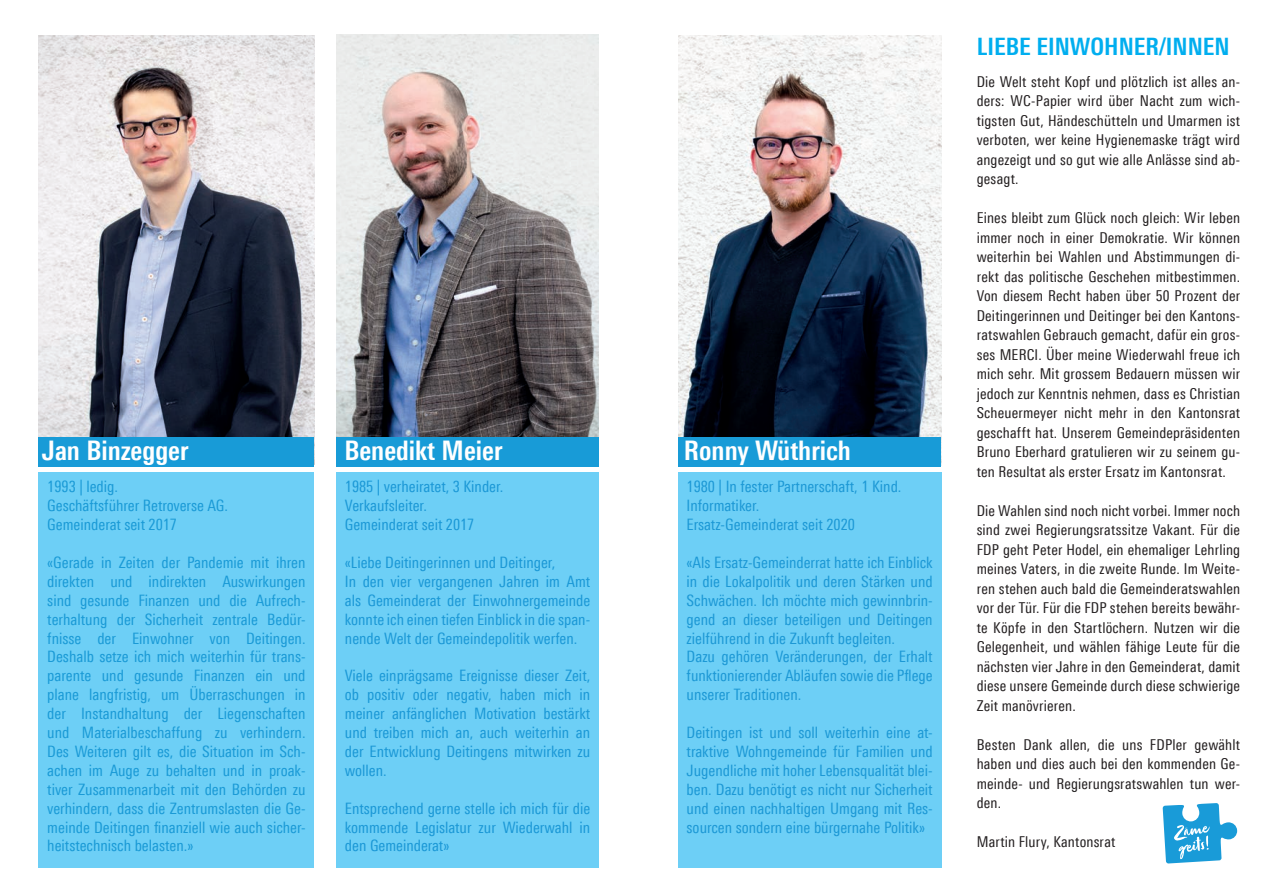
<style>
.page{position:relative;width:1263px;height:893px;background:#fff}
.page>*{position:absolute;margin:0;border:0;box-sizing:border-box;transform-origin:0 0}
.t1{font:700 27px "Linotype Univers 620 Cn";color:#fff}
.t2{font:700 24px "Linotype Univers 620 Cn";color:#00aeef}
.t3{font:15.75px/18.9px "Linotype Univers 420 Cn";color:#1a9ad6}
.t4{font:15.75px/18.9px "Linotype Univers 420 Cn";color:#1c98d5}
.t5{font:15.75px/18.9px "Linotype Univers 420 Cn";color:#1b98d6}
.t6{font:15px/19.5px "Linotype Univers 420 Cn";letter-spacing:.01em;color:#231f20;text-align:justify}
.s1{color:#1b98d6}
</style>
<div class="page">
<img style="left:39px;top:36px;width:275px;height:401px">
<img style="left:336px;top:35px;width:262px;height:402px">
<img style="left:678px;top:36px;width:263px;height:401px">
<svg style="left:1163px;top:803px;width:74px;height:60px"></svg>
<div style="left:39px;top:472px;width:275px;height:396px;background:#6dcff6"></div>
<div style="left:336px;top:472px;width:263px;height:396px;background:#6dcff6"></div>
<div style="left:678px;top:472px;width:263px;height:396px;background:#6dcff6"></div>
<div style="left:39px;top:437px;width:275px;height:30px;background:#189bd7"></div>
<div style="left:336px;top:437px;width:262px;height:30px;background:#189bd7"></div>
<div style="left:678px;top:437px;width:263px;height:30px;background:#189bd7"></div>
<h1 class="t1" style="left:42px;top:434px;width:148px">Jan Binzegger</h1>
<h1 class="t1" style="left:344px;top:434px;width:160px">Benedikt Meier</h1>
<h1 class="t1" style="left:684px;top:434px;width:169px">Ronny Wüthrich</h1>
<p class="t3" style="left:47px;top:477px;width:182px">1993 | ledig.<br>Geschäftsführer Retroverse AG.<br>Gemeinderat seit 2017</p>
<p class="t3" style="left:47px;top:553px;width:260px;text-align:justify">«Gerade in Zeiten der Pandemie mit ihren direkten und indirekten Auswirkungen sind gesunde Finanzen und die Aufrech&shy;terhaltung der Sicherheit zentrale Bedür&shy;fnisse der Einwohner von Deitingen.<br>Deshalb setze ich mich weiterhin für trans&shy;parente und gesunde Finanzen ein und plane langfristig, um Überraschungen in der Instandhaltung der Liegenschaften und Materialbeschaffung zu verhindern.<br>Des Weiteren gilt es, die Situation im Sch&shy;achen im Auge zu behalten und in proak&shy;tiver Zusammenarbeit mit den Behörden zu verhindern, dass die Zentrumslasten die Ge&shy;meinde Deitingen finanziell wie auch sicher&shy;heitstechnisch belasten.»</p>
<p class="t5" style="left:345px;top:477px;width:160px">1985 | verheiratet, 3 Kinder.<br>Verkaufsleiter.<br>Gemeinderat seit 2017</p>
<p class="t5" style="left:345px;top:553px;width:247px">«Liebe Deitingerinnen und Deitinger,<br>In den vier vergangenen Jahren im Amt als Gemeinderat der Einwohnergemeinde konnte ich einen tiefen Einblick in die span&shy;nende Welt der Gemeindepolitik werfen.</p>
<p class="t5" style="left:345px;top:666px;width:247px;text-align:justify">Viele einprägsame Ereignisse dieser Zeit, ob positiv oder negativ, haben mich in meiner anfänglichen Motivation bestärkt und treiben mich an, auch weiterhin an der Entwicklung Deitingens mitwirken zu wollen.</p>
<p class="t5" style="left:345px;top:798px;width:247px;text-align:justify">Entsprechend gerne stelle ich mich für die kommende Legislatur zur Wiederwahl in den Gemeinderat»</p>
<p class="t4" style="left:687px;top:477px;width:216px">1980 | In fester Partnerschaft, 1 Kind.<br>Informatiker.<br>Ersatz-Gemeinderat seit 2020</p>
<p class="t4" style="left:687px;top:553px;width:248px">«Als Ersatz-Gemeinderrat hatte ich Einblick in die Lokalpolitik und deren Stärken und Schwächen. Ich möchte mich gewinnbrin&shy;gend an dieser beteiligen und Deitingen zielführend in die Zukunft begleiten.<br>Dazu gehören Veränderungen, der Erhalt funktionierender Abläufen sowie die Pflege unserer Traditionen.</p>
<p class="t4" style="left:687px;top:723px;width:248px;text-align:justify">Deitingen ist und soll weiterhin eine at&shy;traktive Wohngemeinde für Familien und Jugendliche mit hoher Lebensqualität blei&shy;ben. Dazu benötigt es nicht nur Sicherheit und einen nachhaltigen Umgang mit Res&shy;sourcen sondern eine bürgernahe Politik<span class="s1">»</span></p>
<h2 class="t2" style="left:977px;top:32px;width:255px">LIEBE EINWOHNER/INNEN</h2>
<p class="t6" style="left:977px;top:72px;width:265px">Die Welt steht Kopf und plötzlich ist alles an&shy;ders: WC-Papier wird über Nacht zum wich&shy;tigsten Gut, Händeschütteln und Umarmen ist verboten, wer keine Hygienemaske trägt wird angezeigt und so gut wie alle Anlässe sind ab&shy;gesagt.</p>
<p class="t6" style="left:977px;top:208px;width:265px">Eines bleibt zum Glück noch gleich: Wir leben immer noch in einer Demokratie. Wir können weiterhin bei Wahlen und Abstimmungen di&shy;rekt das politische Geschehen mitbestimmen.<br>Von diesem Recht haben über 50 Prozent der Deitingerinnen und Deitinger bei den Kantons&shy;ratswahlen Gebrauch gemacht, dafür ein gros&shy;ses MERCI. Über meine Wiederwahl freue ich mich sehr. Mit grossem Bedauern müssen wir jedoch zur Kenntnis nehmen, dass es Christian Scheuermeyer nicht mehr in den Kantonsrat geschafft hat. Unserem Gemeindepräsidenten Bruno Eberhard gratulieren wir zu seinem gu&shy;ten Resultat als erster Ersatz im Kantonsrat.</p>
<p class="t6" style="left:977px;top:501px;width:265px">Die Wahlen sind noch nicht vorbei. Immer noch sind zwei Regierungsratssitze Vakant. Für die FDP geht Peter Hodel, ein ehemaliger Lehrling meines Vaters, in die zweite Runde. Im Weite&shy;ren stehen auch bald die Gemeinderatswahlen vor der Tür. Für die FDP stehen bereits bewähr&shy;te Köpfe in den Startlöchern. Nutzen wir die Gelegenheit, und wählen fähige Leute für die nächsten vier Jahre in den Gemeinderat, damit diese unsere Gemeinde durch diese schwierige Zeit manövrieren.</p>
<p class="t6" style="left:977px;top:735px;width:265px">Besten Dank allen, die uns FDPler gewählt haben und dies auch bei den kommenden Ge&shy;meinde- und Regierungsratswahlen tun wer&shy;den.</p>
<p class="t6" style="left:977px;top:832px;width:140px">Martin Flury, Kantonsrat</p>
</div>
